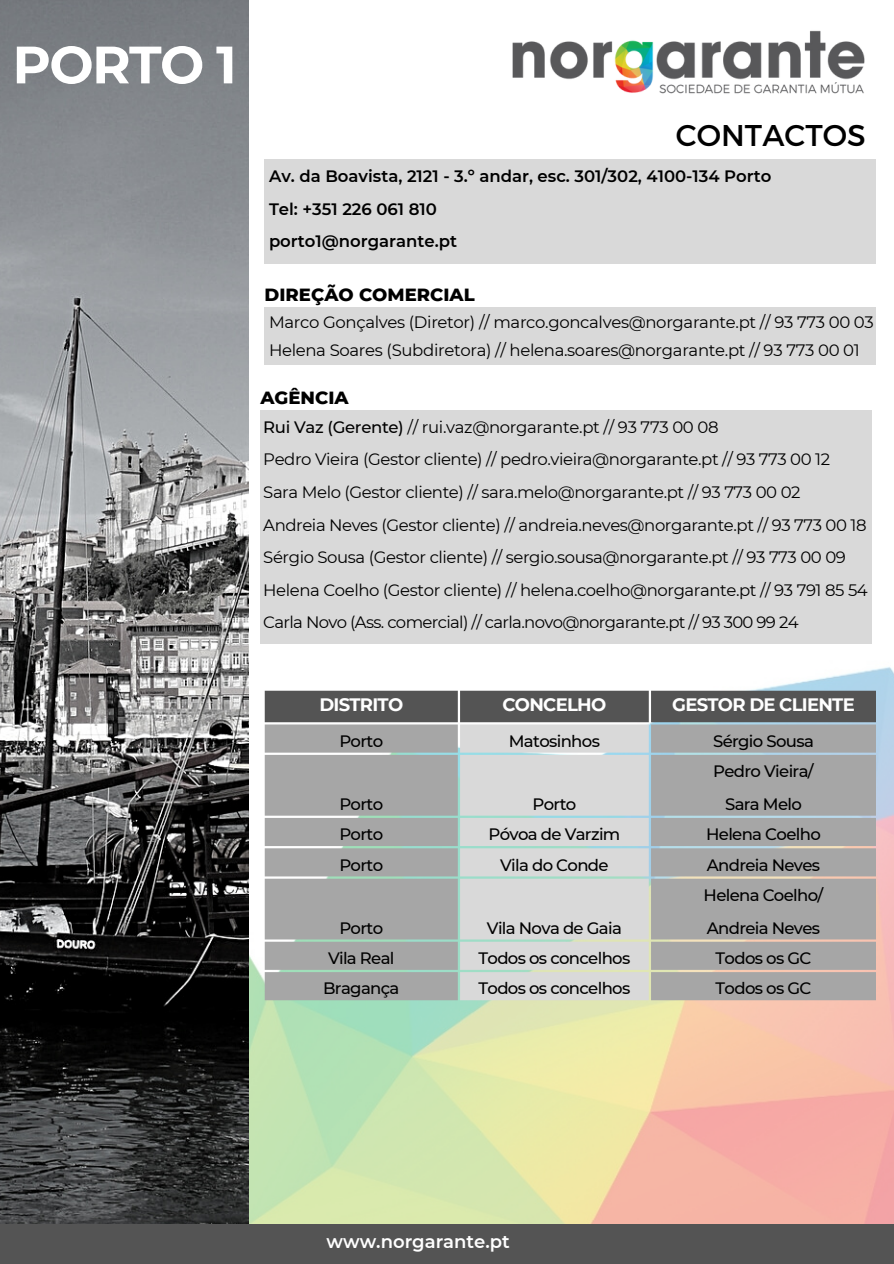
<style>
.page{position:relative;width:894px;height:1264px;background:#fff}
.page>*{position:absolute;margin:0;border:0;box-sizing:border-box;transform-origin:0 0}
.t1{font:700 52.5px "Montserrat";letter-spacing:-.03em;color:#fff}
.t2{font:30px "Montserrat";color:#000}
.t3{font:700 18px "Montserrat";letter-spacing:-.04em;color:#fff}
.t4{font:800 18px "Montserrat";color:#000}
.t5{font:600 18px "Montserrat";color:#fff}
.t6{font:16.5px "Montserrat";letter-spacing:-.025em;color:#000}
.t7{font:500 16.5px "Montserrat";letter-spacing:-.04em;color:#000}
.t8{font:600 16.5px "Montserrat";color:#000}
.s1{font-weight:500}
</style>
<div class="page">
<img style="left:249px;top:576px;width:644px;height:648px">
<img style="left:0;top:0;width:249px;height:1224px">
<div style="left:0;top:1224px;width:893px;height:39px;background:#545454"></div>
<div style="left:265px;top:160px;width:610px;height:104px;background:#d9d9d9"></div>
<img style="left:512px;top:30px;width:353px;height:64px">
<div style="left:260px;top:409px;width:611px;height:234px;background:#d9d9d9"></div>
<div style="left:265px;top:307px;width:610px;height:58px;background:#d9d9d9"></div>
<div style="left:265px;top:690px;width:610px;height:32px;background:#545454"></div>
<svg style="left:265px;top:724px;width:610px;height:276px;background:#a8a9a8"></svg>
<div style="left:460px;top:724px;width:188px;height:276px;background:#d9d9d9"></div>
<p class="t1" style="left:12px;top:33px;width:226px">PORTO 1</p>
<p class="t2" style="left:675px;top:116px;width:191px">CONTACTOS</p>
<p class="t8" style="left:269px;top:166px;width:504px">Av. da Boavista, 2121 - 3.º andar, esc. 301/302, 4100-134 Porto</p>
<p class="t8" style="left:269px;top:199px;width:169px">Tel: +351 226 061 810</p>
<p class="t8" style="left:269px;top:231px;width:189px">porto1@norgarante.pt</p>
<p class="t4" style="left:264px;top:283px;width:211px">DIREÇÃO COMERCIAL</p>
<p class="t6" style="left:269px;top:312px;width:606px">Marco Gonçalves (Diretor) // marco.goncalves@norgarante.pt // 93 773 00 03</p>
<p class="t6" style="left:269px;top:340px;width:592px">Helena Soares (Subdiretora) // helena.soares@norgarante.pt // 93 773 00 01</p>
<p class="t4" style="left:260px;top:386px;width:90px">AGÊNCIA</p>
<p class="t6" style="left:263px;top:416px;width:457px"><span class="s1">Rui Vaz (Gerente)</span> // rui.vaz@norgarante.pt // 93 773 00 08</p>
<p class="t6" style="left:263px;top:449px;width:568px">Pedro Vieira (Gestor cliente) // pedro.vieira@norgarante.pt // 93 773 00 12</p>
<p class="t6" style="left:263px;top:482px;width:538px">Sara Melo (Gestor cliente) // sara.melo@norgarante.pt // 93 773 00 02</p>
<p class="t6" style="left:263px;top:514px;width:604px">Andreia Neves (Gestor cliente) // andreia.neves@norgarante.pt // 93 773 00 18</p>
<p class="t6" style="left:263px;top:547px;width:584px">Sérgio Sousa (Gestor cliente) // sergio.sousa@norgarante.pt // 93 773 00 09</p>
<p class="t6" style="left:263px;top:580px;width:606px">Helena Coelho (Gestor cliente) // helena.coelho@norgarante.pt // 93 791 85 54</p>
<p class="t6" style="left:263px;top:612px;width:536px">Carla Novo (Ass. comercial) // carla.novo@norgarante.pt // 93 300 99 24</p>
<p class="t3" style="left:319px;top:693px;width:85px">DISTRITO</p>
<p class="t3" style="left:502px;top:693px;width:105px">CONCELHO</p>
<p class="t3" style="left:672px;top:693px;width:184px">GESTOR DE CLIENTE</p>
<p class="t7" style="left:339px;top:731px;width:45px">Porto</p>
<p class="t7" style="left:508px;top:731px;width:93px">Matosinhos</p>
<p class="t7" style="left:713px;top:731px;width:102px">Sérgio Sousa</p>
<p class="t7" style="left:339px;top:794px;width:45px">Porto</p>
<p class="t7" style="left:532px;top:794px;width:45px">Porto</p>
<p class="t7" style="left:713px;top:761px;width:102px">Pedro Vieira/</p>
<p class="t7" style="left:724px;top:794px;width:78px">Sara Melo</p>
<p class="t7" style="left:339px;top:824px;width:45px">Porto</p>
<p class="t7" style="left:488px;top:824px;width:133px">Póvoa de Varzim</p>
<p class="t7" style="left:706px;top:824px;width:116px">Helena Coelho</p>
<p class="t7" style="left:339px;top:854px;width:45px">Porto</p>
<p class="t7" style="left:500px;top:854px;width:110px">Vila do Conde</p>
<p class="t7" style="left:706px;top:854px;width:115px">Andreia Neves</p>
<p class="t7" style="left:339px;top:917px;width:45px">Porto</p>
<p class="t7" style="left:487px;top:917px;width:136px">Vila Nova de Gaia</p>
<p class="t7" style="left:703px;top:885px;width:121px">Helena Coelho/</p>
<p class="t7" style="left:706px;top:917px;width:115px">Andreia Neves</p>
<p class="t7" style="left:328px;top:948px;width:68px">Vila Real</p>
<p class="t7" style="left:478px;top:948px;width:153px">Todos os concelhos</p>
<p class="t7" style="left:715px;top:948px;width:97px">Todos os GC</p>
<p class="t7" style="left:323px;top:978px;width:78px">Bragança</p>
<p class="t7" style="left:478px;top:978px;width:153px">Todos os concelhos</p>
<p class="t7" style="left:715px;top:978px;width:97px">Todos os GC</p>
<p class="t5" style="left:326px;top:1230px;width:184px">www.norgarante.pt</p>
</div>
